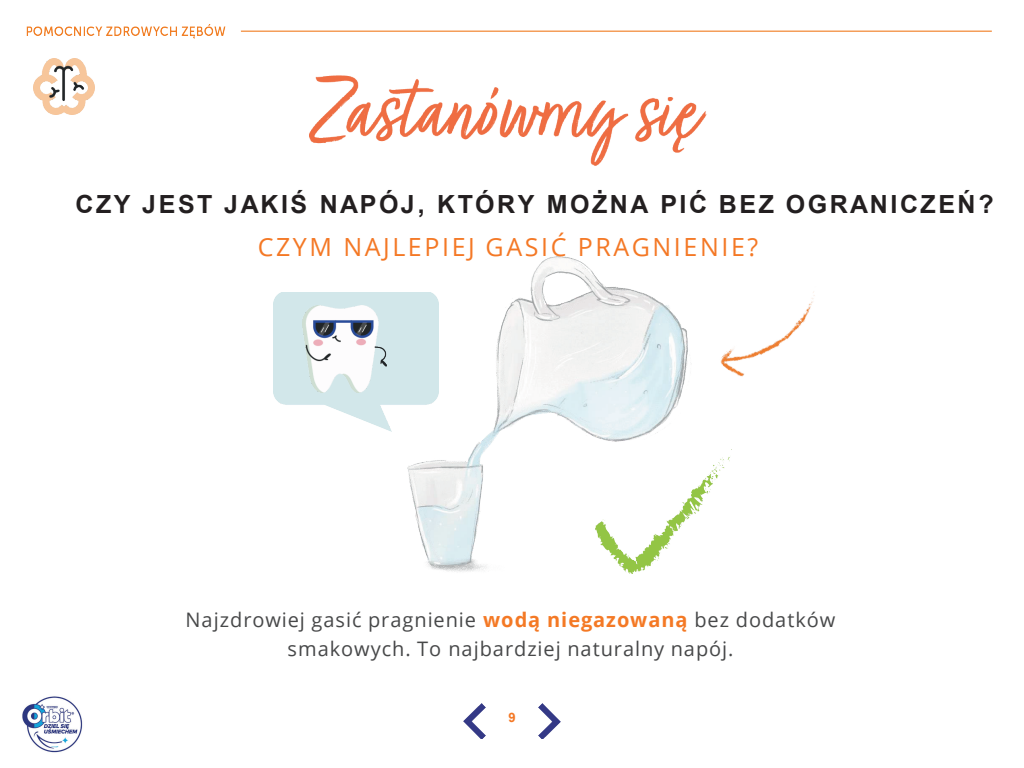
<style>
.page{position:relative;width:1024px;height:768px;background:#fff}
.page>*{position:absolute;margin:0;border:0;box-sizing:border-box;transform-origin:0 0}
.t1{font:700 25px "Arial";letter-spacing:.1em;color:#231f20}
.t2{font:25px "Open Sans";letter-spacing:.105em;color:#f47825}
.t3{font:20px/28.8px "Open Sans";letter-spacing:.045em;color:#474849;text-align:center}
.t4{font:700 13px "Arial";color:#f47825}
.s1{font-weight:700;color:#f47925}
</style>
<div class="page">
<img style="left:408px;top:257px;width:280px;height:315px">
<img style="left:538px;top:703px;width:22px;height:36px">
<img style="left:464px;top:703px;width:22px;height:36px">
<img style="left:33px;top:58px;width:62px;height:57px">
<img style="left:596px;top:449px;width:136px;height:124px">
<img style="left:720px;top:291px;width:95px;height:86px">
<img style="left:273px;top:292px;width:165px;height:140px">
<img style="left:302px;top:306px;width:85px;height:87px">
<img style="left:309px;top:75px;width:398px;height:91px">
<img style="left:22px;top:696px;width:61px;height:57px">
<img style="left:26px;top:25px;width:966px;height:14px">
<p class="t1" style="left:75px;top:188px;width:920px">CZY JEST JAKIŚ NAPÓJ, KTÓRY MOŻNA PIĆ BEZ OGRANICZEŃ?</p>
<p class="t2" style="left:258px;top:230px;width:502px">CZYM NAJLEPIEJ GASIĆ PRAGNIENIE?</p>
<p class="t3" style="left:186px;top:605px;width:651px">Najzdrowiej gasić pragnienie <span class="s1">wodą niegazowaną</span> bez dodatków smakowych. To najbardziej naturalny napój.</p>
<p class="t4" style="left:508px;top:709px;width:9px">9</p>
</div>
